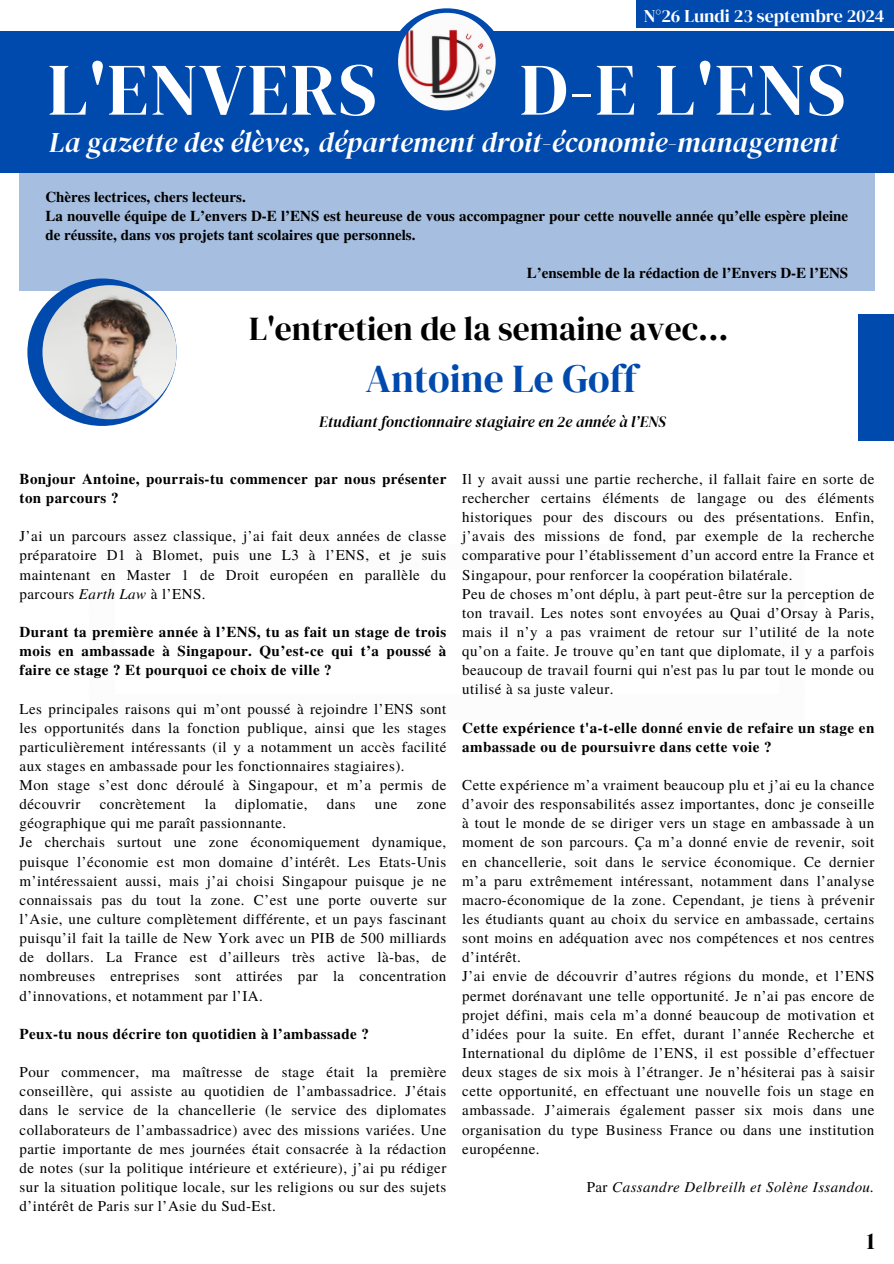
<style>
.page{position:relative;width:894px;height:1264px;background:#fff}
.page>*{position:absolute;margin:0;border:0;box-sizing:border-box;transform-origin:0 0}
.t1{font:73.8px "DM Serif Display";letter-spacing:.02em;color:#fff}
.t2{font:39.45px "DM Serif Display";color:#004aad}
.t3{font:33.45px "DM Serif Display";color:#000}
.t4{font:italic 28.5px "DM Serif Display";color:#fff}
.t5{font:24px "DM Serif Display";color:#000}
.t6{font:18px "DM Serif Display";color:#fff}
.t7{font:italic 15.6px "DM Serif Display";color:#000}
.t8{font:15px/19.2px "Te X Gyre Termes";letter-spacing:.03em;color:#000;text-align:justify}
.t9{font:700 15px/19.2px "Te X Gyre Termes";letter-spacing:.03em;color:#000}
.t10{font:700 15px/19.2px "Te X Gyre Termes";color:#000}
.t11{font:italic 15px "Te X Gyre Termes";letter-spacing:.03em;color:#000}
.s1{font-style:italic}
.s2{font-style:normal}
</style>
<div class="page">
<div style="left:20px;top:136px;width:855px;height:154px;background:#a6bedf"></div>
<div style="left:0;top:31px;width:893px;height:141px;background:#004aad"></div>
<div style="left:27px;top:278px;width:149px;height:148px;background:#004aad;border-radius:50%"></div>
<div style="left:635px;top:0;width:258px;height:28px;background:#004aad"></div>
<div style="left:387px;top:8px;width:119px;height:120px;background:#004aad;border-radius:50%"></div>
<img style="left:398px;top:13px;width:97px;height:97px;border-radius:50%">
<div style="left:857px;top:315px;width:36px;height:126px;background:#004aad"></div>
<img style="left:42px;top:285px;width:134px;height:134px;border-radius:50%">
<h4 class="t6" style="left:643px;top:3px;width:242px">N°26 Lundi 23 septembre 2024</h4>
<h5 class="t1" style="left:48px;top:38px;width:330px">L'ENVERS</h5>
<h5 class="t1" style="left:519px;top:38px;width:327px">D-E L'ENS</h5>
<p class="t4" style="left:49px;top:122px;width:790px">La gazette des élèves, département droit-économie-management</p>
<p class="t10" style="left:45px;top:186px;width:804px">Chères lectrices, chers lecteurs.<br>La nouvelle équipe de L’envers D-E l’ENS est heureuse de vous accompagner pour cette nouvelle année qu’elle espère pleine de réussite, dans vos projets tant scolaires que personnels.</p>
<p class="t10" style="left:526px;top:262px;width:323px">L’ensemble de la rédaction de l’Envers D-E l’ENS</p>
<h1 class="t3" style="left:249px;top:305px;width:480px">L'entretien de la semaine avec...</h1>
<h1 class="t2" style="left:365px;top:350px;width:273px">Antoine Le Goff</h1>
<h3 class="t7" style="left:319px;top:410px;width:348px">Etudiant fonctionnaire stagiaire en 2e année à l’ENS</h3>
<p class="t9" style="left:20px;top:468px;width:428px">Bonjour Antoine, pourrais-tu commencer par nous présenter ton parcours ?</p>
<h2 class="t8" style="left:20px;top:526px;width:428px">J’ai un parcours assez classique, j’ai fait deux années de classe préparatoire D1 à Blomet, puis une L3 à l’ENS, et je suis maintenant en Master 1 de Droit européen en parallèle du parcours <span class="s1">Earth Law</span> à l’ENS.</h2>
<p class="t9" style="left:20px;top:621px;width:428px;text-align:justify">Durant ta première année à l’ENS, tu as fait un stage de trois mois en ambassade à Singapour. Qu’est-ce qui t’a poussé à faire ce stage ? Et pourquoi ce choix de ville ?</p>
<h5 class="t8" style="left:20px;top:698px;width:428px">Les principales raisons qui m’ont poussé à rejoindre l’ENS sont les opportunités dans la fonction publique, ainsi que les stages particulièrement intéressants (il y a notamment un accès facilité aux stages en ambassade pour les fonctionnaires stagiaires).</h5>
<p class="t8" style="left:20px;top:774px;width:428px">Mon stage s’est donc déroulé à Singapour, et m’a permis de découvrir</p>
<p class="t8" style="left:100px;top:793px;width:87px">concrètement</p>
<p class="t8" style="left:205px;top:793px;width:13px">la</p>
<p class="t8" style="left:235px;top:793px;width:74px">diplomatie,</p>
<p class="t8" style="left:327px;top:793px;width:30px">dans</p>
<p class="t8" style="left:375px;top:793px;width:24px">une</p>
<p class="t8" style="left:416px;top:793px;width:31px">zone</p>
<p class="t8" style="left:20px;top:813px;width:268px">géographique qui me paraît passionnante.</p>
<h5 class="t8" style="left:20px;top:832px;width:428px">Je cherchais surtout une zone économiquement dynamique, puisque l’économie est mon domaine d’intérêt. Les Etats-Unis m’intéressaient aussi, mais j’ai choisi Singapour puisque je ne connaissais pas du tout la zone. C’est une porte ouverte sur l’Asie, une culture complètement différente, et un pays fascinant puisqu’il fait la taille de New York avec un PIB de 500 milliards de dollars. La France est d’ailleurs très active là-bas, de nombreuses entreprises sont attirées par la concentration d’innovations, et notamment par l’IA.</h5>
<p class="t9" style="left:20px;top:1023px;width:351px">Peux-tu nous décrire ton quotidien à l’ambassade ?</p>
<p class="t8" style="left:20px;top:1061px;width:428px">Pour commencer, ma maîtresse de stage était la première conseillère, qui assiste au quotidien de l’ambassadrice. J’étais dans le service de la chancellerie (le service des diplomates collaborateurs de l’ambassadrice) avec des missions variées. Une partie importante de mes journées était consacrée à la rédaction de notes (sur la politique intérieure et extérieure), j’ai pu rédiger sur la situation politique locale, sur les religions ou sur des sujets d’intérêt de Paris sur l’Asie du Sud-Est.</p>
<h5 class="t8" style="left:462px;top:468px;width:413px">Il y avait aussi une partie recherche, il fallait faire en sorte de rechercher certains éléments de langage ou des éléments historiques pour des discours ou des présentations. Enfin, j’avais des missions de fond, par exemple de la recherche comparative pour l’établissement d’un accord entre la France et Singapour, pour renforcer la coopération bilatérale.</h5>
<p class="t8" style="left:462px;top:583px;width:413px">Peu de choses m’ont déplu, à part peut-être sur la perception de ton travail. Les notes sont envoyées au Quai d’Orsay à Paris, mais il n’y a pas vraiment de retour sur l’utilité de la note qu’on a faite. Je trouve qu’en tant que diplomate, il y a parfois beaucoup de travail fourni qui n'est pas lu par tout le monde ou utilisé à sa juste valeur.</p>
<p class="t9" style="left:462px;top:717px;width:413px">Cette expérience t'a-t-elle donné envie de refaire un stage en ambassade ou de poursuivre dans cette voie ?</p>
<p class="t8" style="left:462px;top:774px;width:413px">Cette expérience m’a vraiment beaucoup plu et j’ai eu la chance d’avoir des responsabilités assez importantes, donc je conseille à tout le monde de se diriger vers un stage en ambassade à un moment de son parcours. Ça m’a donné envie de revenir, soit en chancellerie, soit dans le service économique. Ce dernier m’a paru extrêmement intéressant, notamment dans l’analyse macro-économique de la zone. Cependant, je tiens à prévenir les étudiants quant au choix du service en ambassade, certains sont moins en adéquation avec nos compétences et nos centres d’intérêt.</p>
<h5 class="t8" style="left:462px;top:966px;width:413px">J’ai envie de découvrir d’autres régions du monde, et l’ENS permet dorénavant une telle opportunité. Je n’ai pas encore de projet défini, mais cela m’a donné beaucoup de motivation et d’idées pour la suite. En effet, durant l’année Recherche et International du diplôme de l’ENS, il est possible d’effectuer deux stages de six mois à l’étranger. Je n’hésiterai pas à saisir cette opportunité, en effectuant une nouvelle fois un stage en ambassade. J’aimerais également passer six mois dans une organisation du type Business France ou dans une institution européenne.</h5>
<p class="t11" style="left:586px;top:1175px;width:289px"><span class="s2">Par</span> Cassandre Delbreilh et Solène Issandou.</p>
<p class="t5" style="left:866px;top:1224px;width:10px">1</p>
</div>
